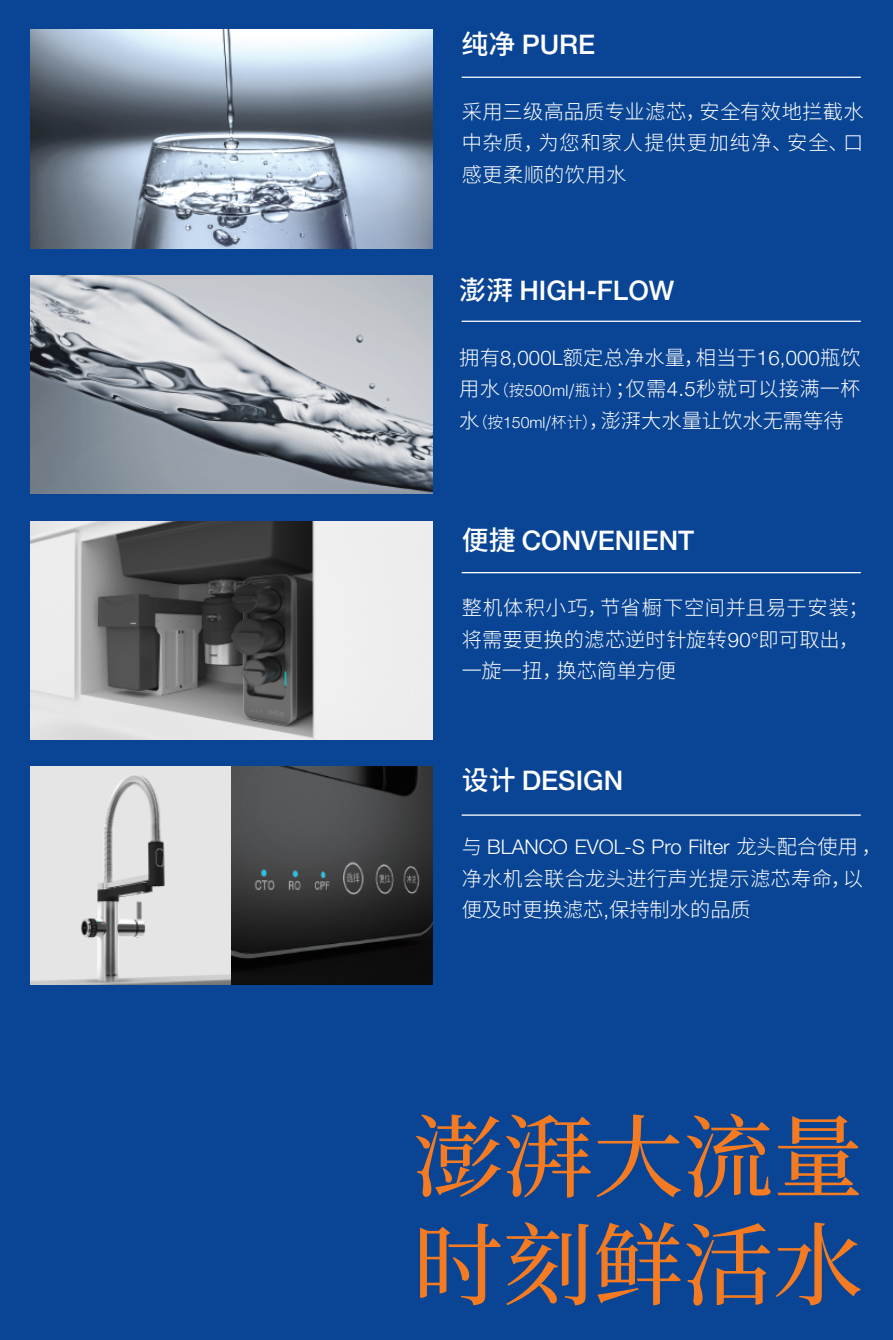
<style>
.page{position:relative;width:893px;height:1340px;background:#fff}
.page>*{position:absolute;margin:0;border:0;box-sizing:border-box;transform-origin:0 0}
.t1{font:500 90px/108px "Source Han Serif CN";color:#f47b21}
.t2{font:500 27px "Helvetica Neue LT Pro";color:#fff}
.t3{font:300 20.25px/31.5px "Source Han Sans CN";letter-spacing:.015em;color:#fff}
.t4{font:300 20.25px "Helvetica Neue LT Pro";color:#fff}
.s1{font-family:"Source Han Sans CN"}
.s2{font-family:"Helvetica Neue LT Pro"}
.s3{font-size:15.75px}
.s4{font-family:"Helvetica Neue LT Pro";font-size:15.75px}
.s5{font-family:"Source Han Serif CN";font-weight:500;font-size:15.75px}
</style>
<div class="page">
<div style="left:0;top:0;width:893px;height:1339px;background:#094594"></div>
<img style="left:231px;top:766px;width:202px;height:219px">
<img style="left:30px;top:766px;width:201px;height:219px">
<img style="left:30px;top:521px;width:403px;height:218px">
<img style="left:30px;top:275px;width:403px;height:219px">
<hr style="left:462px;top:320px;width:399px;height:2px;background:#fff">
<hr style="left:462px;top:77px;width:399px;height:1px;background:#fff">
<hr style="left:462px;top:572px;width:399px;height:1px;background:#fff">
<hr style="left:462px;top:814px;width:399px;height:1px;background:#fff">
<img style="left:30px;top:30px;width:403px;height:218px">
<h2 class="t2" style="left:462px;top:28px;width:135px"><span class="s1">纯净</span> PURE</h2>
<p class="t3" style="left:462px;top:96px;width:404px;text-align:justify">采用三级高品质专业滤芯，安全有效地拦截水中杂质，为您和家人提供更加纯净、安全、口感更柔顺的饮用水</p>
<h2 class="t2" style="left:459px;top:274px;width:217px"><span class="s1">澎湃</span> HIGH-FLOW</h2>
<p class="t3" style="left:459px;top:342px;width:403px;text-align:justify">拥有<span class="s2">8,000L</span>额定总净水量，相当于<span class="s2">16,000</span>瓶饮用水<span class="s3">（按</span><span class="s4">500ml</span><span class="s5">/</span><span class="s3">瓶计）</span>；仅需<span class="s2">4.5</span>秒就可以接满一杯水<span class="s3">（按</span><span class="s4">150ml</span><span class="s5">/</span><span class="s3">杯计）</span>，澎湃大水量让饮水无需等待</p>
<h2 class="t2" style="left:462px;top:524px;width:234px"><span class="s1">便捷</span> CONVENIENT</h2>
<p class="t3" style="left:462px;top:592px;width:409px">整机体积小巧，节省橱下空间并且易于安装；将需要更换的滤芯逆时针旋转<span class="s2">90°</span>即可取出，一旋一扭，换芯简单方便</p>
<h2 class="t2" style="left:462px;top:764px;width:163px"><span class="s1">设计</span> DESIGN</h2>
<p class="t4" style="left:462px;top:834px;width:422px"><span class="s1">与</span> BLANCO EVOL-S Pro Filter <span class="s1">龙头配合使用，</span></p>
<p class="t3" style="left:462px;top:863px;width:403px">净水机会联合龙头进行声光提示滤芯寿命，以便及时更换滤芯<span class="s2">,</span>保持制水的品质</p>
<h1 class="t1" style="left:413px;top:1104px;width:451px">澎湃大流量时刻鲜活水</h1>
</div>
